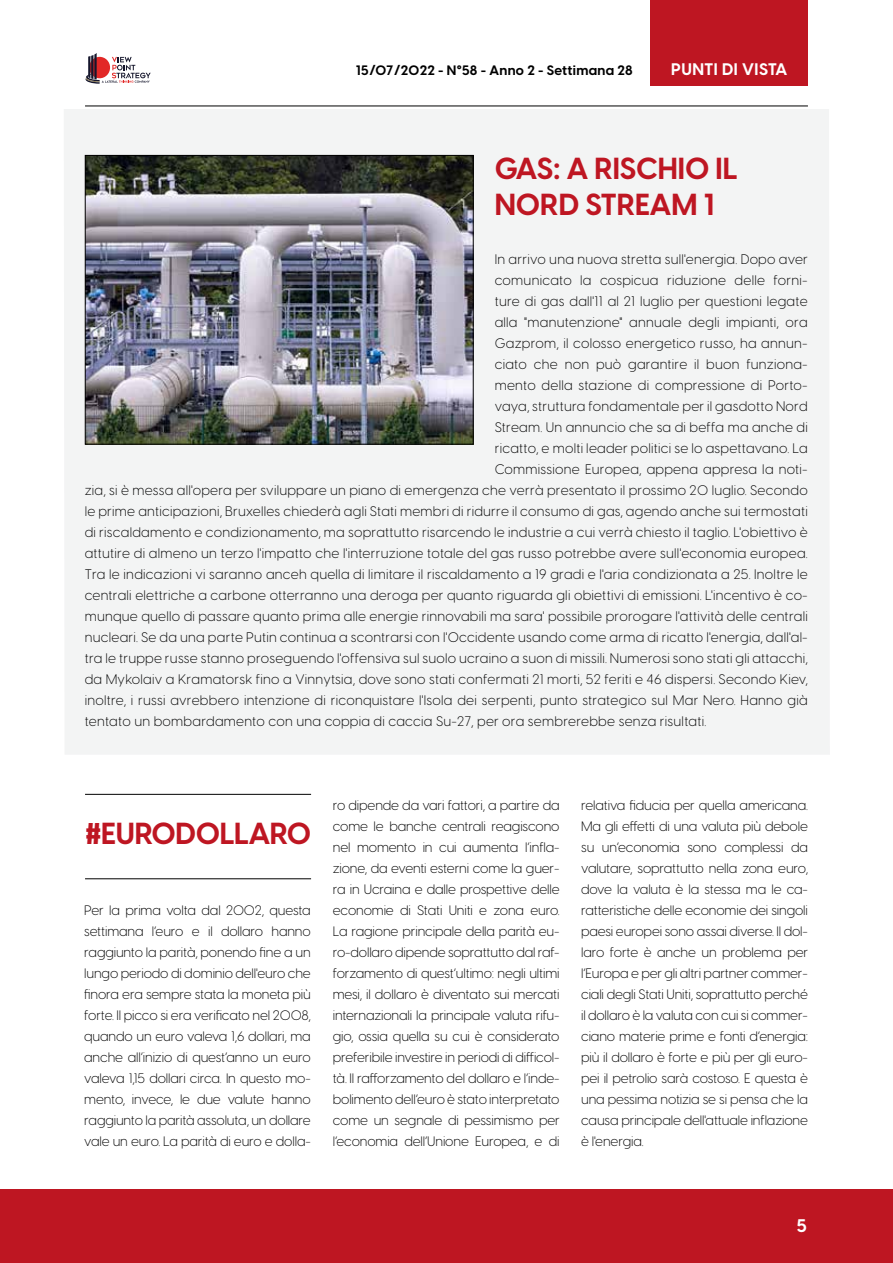
<style>
.page{position:relative;width:893px;height:1263px;background:#fff}
.page>*{position:absolute;margin:0;border:0;box-sizing:border-box;transform-origin:0 0}
.t1{font:700 30px/36px "Visby CF";letter-spacing:-.01em;color:#be1622}
.t2{font:700 18px "Visby CF";color:#fff}
.t3{font:700 16.5px "Visby CF";letter-spacing:.03em;color:#fff}
.t4{font:300 13.65px "Visby CF";letter-spacing:.02em;color:#000}
.t5{font:300 13.5px/21px "Visby CF";letter-spacing:-.01em;color:#000;text-align:justify}
.t6{font:700 13.5px "Visby CF";letter-spacing:.02em;color:#000}
</style>
<div class="page">
<div style="left:0;top:1189px;width:893px;height:74px;background:#be1622"></div>
<svg style="left:86px;top:53px;width:65px;height:31px"></svg>
<hr style="left:85px;top:106px;width:723px;height:1px;background:#000">
<div style="left:651px;top:0;width:157px;height:85px;background:#be1622"></div>
<div style="left:64px;top:109px;width:766px;height:645px;background:#f3f4f4"></div>
<img style="left:87px;top:157px;width:384px;height:285px">
<div style="left:85px;top:155px;width:388px;height:289px;border:1px solid #000"></div>
<hr style="left:85px;top:794px;width:226px;height:1px;background:#000">
<hr style="left:85px;top:878px;width:226px;height:1px;background:#000">
<p class="t6" style="left:356px;top:62px;width:278px">15/07/2022 - N°58 - Anno 2 - Settimana 28</p>
<p class="t3" style="left:671px;top:58px;width:118px">PUNTI DI VISTA</p>
<h1 class="t1" style="left:495px;top:151px;width:244px">GAS: A RISCHIO IL<br>NORD STREAM 1</h1>
<p class="t4" style="left:495px;top:251px;width:315px">In arrivo una nuova stretta sull'energia. Dopo aver</p>
<p class="t4" style="left:495px;top:272px;width:315px">comunicato la cospicua riduzione delle forni-</p>
<p class="t4" style="left:495px;top:293px;width:315px">ture di gas dall'11 al 21 luglio per questioni legate</p>
<p class="t4" style="left:495px;top:314px;width:315px">alla "manutenzione" annuale degli impianti, ora</p>
<p class="t4" style="left:495px;top:335px;width:315px">Gazprom, il colosso energetico russo, ha annun-</p>
<p class="t4" style="left:495px;top:356px;width:315px">ciato che non può garantire il buon funziona-</p>
<p class="t4" style="left:495px;top:377px;width:315px">mento della stazione di compressione di Porto-</p>
<p class="t4" style="left:495px;top:398px;width:314px">vaya, struttura fondamentale per il gasdotto Nord</p>
<p class="t4" style="left:495px;top:419px;width:315px">Stream. Un annuncio che sa di beffa ma anche di</p>
<p class="t4" style="left:495px;top:440px;width:314px">ricatto, e molti leader politici se lo aspettavano. La</p>
<p class="t4" style="left:495px;top:461px;width:315px">Commissione Europea, appena appresa la noti-</p>
<p class="t4" style="left:85px;top:482px;width:725px">zia, si è messa all'opera per sviluppare un piano di emergenza che verrà presentato il prossimo 20 luglio. Secondo</p>
<p class="t4" style="left:85px;top:503px;width:725px">le prime anticipazioni, Bruxelles chiederà agli Stati membri di ridurre il consumo di gas, agendo anche sui termostati</p>
<p class="t4" style="left:85px;top:524px;width:725px">di riscaldamento e condizionamento, ma soprattutto risarcendo le industrie a cui verrà chiesto il taglio. L'obiettivo è</p>
<p class="t4" style="left:85px;top:545px;width:725px">attutire di almeno un terzo l'impatto che l'interruzione totale del gas russo potrebbe avere sull'economia europea.</p>
<p class="t4" style="left:85px;top:566px;width:725px">Tra le indicazioni vi saranno anceh quella di limitare il riscaldamento a 19 gradi e l'aria condizionata a 25. Inoltre le</p>
<p class="t4" style="left:85px;top:587px;width:725px">centrali elettriche a carbone otterranno una deroga per quanto riguarda gli obiettivi di emissioni. L'incentivo è co-</p>
<p class="t4" style="left:85px;top:608px;width:725px">munque quello di passare quanto prima alle energie rinnovabili ma sara' possibile prorogare l'attività delle centrali</p>
<p class="t4" style="left:85px;top:629px;width:725px">nucleari. Se da una parte Putin continua a scontrarsi con l'Occidente usando come arma di ricatto l'energia, dall'al-</p>
<p class="t4" style="left:85px;top:650px;width:725px">tra le truppe russe stanno proseguendo l'offensiva sul suolo ucraino a suon di missili. Numerosi sono stati gli attacchi,</p>
<p class="t4" style="left:85px;top:671px;width:725px">da Mykolaiv a Kramatorsk fino a Vinnytsia, dove sono stati confermati 21 morti, 52 feriti e 46 dispersi. Secondo Kiev,</p>
<p class="t4" style="left:85px;top:692px;width:724px">inoltre, i russi avrebbero intenzione di riconquistare l'Isola dei serpenti, punto strategico sul Mar Nero. Hanno già</p>
<p class="t4" style="left:85px;top:713px;width:623px">tentato un bombardamento con una coppia di caccia Su-27, per ora sembrerebbe senza risultati.</p>
<h1 class="t1" style="left:85px;top:816px;width:228px">#EURODOLLARO</h1>
<p class="t5" style="left:84px;top:900px;width:228px">Per la prima volta dal 2002, questa settimana l’euro e il dollaro hanno raggiunto la parità, ponendo fine a un lungo periodo di dominio dell'euro che finora era sempre stata la moneta più forte. Il picco si era verificato nel 2008, quando un euro valeva 1,6 dollari, ma anche all’inizio di quest’anno un euro valeva 1,15 dollari circa. In questo mo&shy;mento, invece, le due valute hanno raggiunto la parità assoluta, un dollare vale un euro. La parità di euro e dolla-</p>
<p class="t5" style="left:333px;top:795px;width:229px">ro dipende da vari fattori, a partire da come le banche centrali reagiscono nel momento in cui aumenta l’infla&shy;zione, da eventi esterni come la guer&shy;ra in Ucraina e dalle prospettive delle economie di Stati Uniti e zona euro.<br>La ragione principale della parità eu&shy;ro-dollaro dipende soprattutto dal raf&shy;forzamento di quest’ultimo: negli ultimi mesi, il dollaro è diventato sui mercati internazionali la principale valuta rifu&shy;gio, ossia quella su cui è considerato preferibile investire in periodi di difficol&shy;tà. Il rafforzamento del dollaro e l’inde&shy;bolimento dell’euro è stato interpretato come un segnale di pessimismo per l’economia dell’Unione Europea, e di</p>
<p class="t5" style="left:581px;top:795px;width:229px">relativa fiducia per quella americana.<br>Ma gli effetti di una valuta più debole su un’economia sono complessi da valutare, soprattutto nella zona euro, dove la valuta è la stessa ma le ca&shy;ratteristiche delle economie dei singoli paesi europei sono assai diverse. Il dol&shy;laro forte è anche un problema per l’Europa e per gli altri partner commer&shy;ciali degli Stati Uniti, soprattutto perché il dollaro è la valuta con cui si commer&shy;ciano materie prime e fonti d’energia: più il dollaro è forte e più per gli euro&shy;pei il petrolio sarà costoso. E questa è una pessima notizia se si pensa che la causa principale dell'attuale inflazione è l'energia.</p>
<h2 class="t2" style="left:797px;top:1214px;width:12px">5</h2>
</div>
